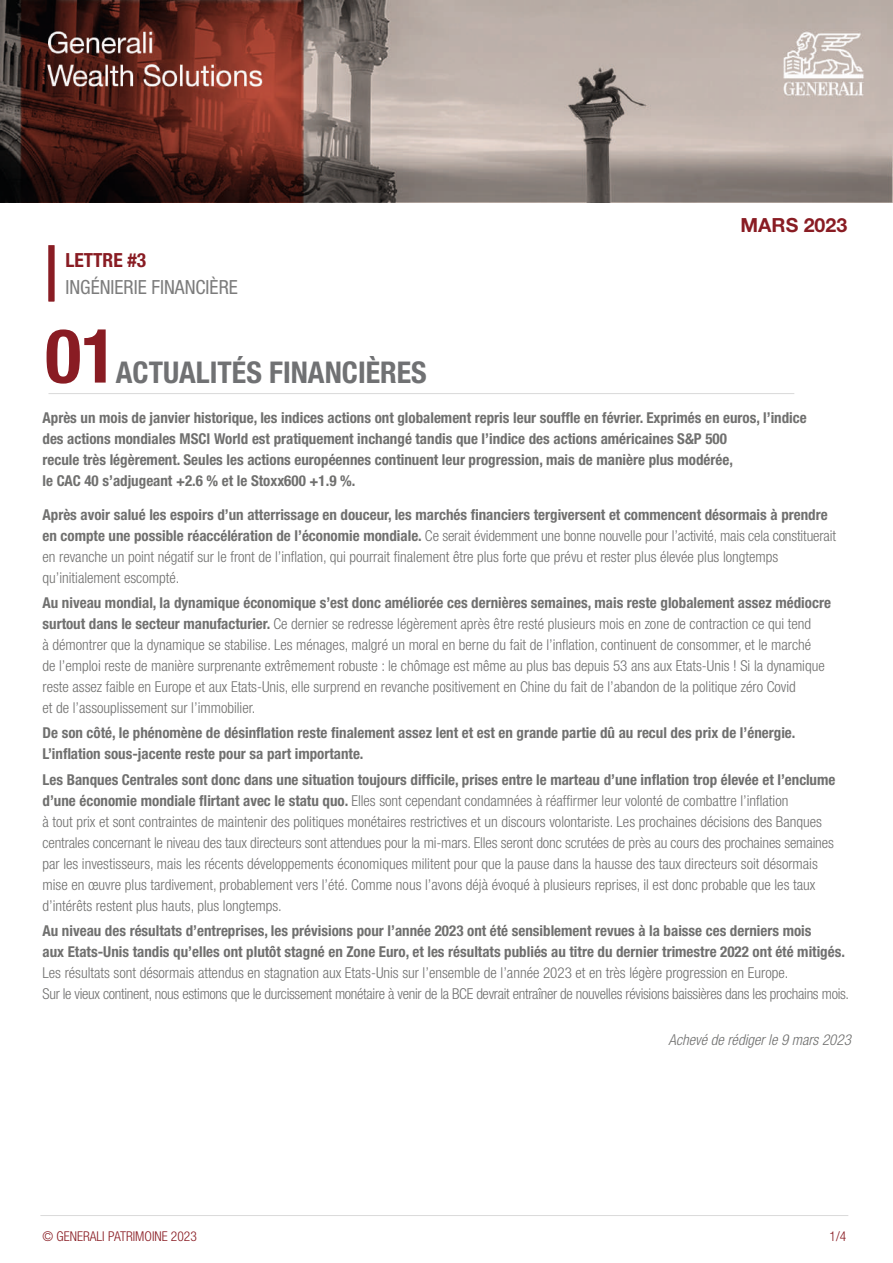
<style>
.page{position:relative;width:893px;height:1263px;background:#fff}
.page>*{position:absolute;margin:0;border:0;box-sizing:border-box;transform-origin:0 0}
.t1{font:700 condensed 75px "Helvetica Neue LT Std";color:#891c23}
.t2{font:700 condensed 30px "Helvetica Neue LT Std";color:#707173}
.t3{font:condensed 19.5px "Helvetica Neue LT Std";color:#7c7c7c}
.t4{font:700 19.5px "Helvetica Neue LT Std";color:#891c23}
.t5{font:700 condensed 19.5px "Helvetica Neue LT Std";color:#891c23}
.t6{font:300 condensed 15px/21px "Helvetica Neue LT Std";color:#70706f}
.t7{font:700 condensed 15px/21px "Helvetica Neue LT Std";color:#70706f}
.t8{font:300 condensed 15px/21px "Helvetica Neue LT Std";letter-spacing:-.02em;color:#70706f}
.t9{font:italic 300 condensed 15px "Helvetica Neue LT Std";color:#70706f}
.t10{font:300 condensed 13.5px "Helvetica Neue LT Std";color:#891c23}
.s1{font-weight:700}
</style>
<div class="page">
<hr style="left:40px;top:1215px;width:808px;height:1px;background:#dadada">
<img style="left:0;top:0;width:893px;height:203px">
<div style="left:47px;top:244px;width:9px;height:59px;background:#891c23;border:2px solid #fff"></div>
<hr style="left:48px;top:393px;width:746px;height:1px;background:#dadada">
<h3 class="t4" style="left:741px;top:213px;width:108px">MARS 2023</h3>
<h3 class="t5" style="left:65px;top:248px;width:82px">LETTRE #3</h3>
<h3 class="t3" style="left:65px;top:276px;width:174px">INGÉNIERIE FINANCIÈRE</h3>
<h1 class="t1" style="left:45px;top:310px;width:73px">01</h1>
<h2 class="t2" style="left:116px;top:354px;width:312px">ACTUALITÉS FINANCIÈRES</h2>
<p class="t7" style="left:43px;top:407px;width:766px">Après un mois de janvier historique, les indices actions ont globalement repris leur souffle en février. Exprimés en euros, l’indice des actions mondiales MSCI World est pratiquement inchangé tandis que l’indice des actions américaines S&amp;P 500<br>recule très légèrement. Seules les actions européennes continuent leur progression, mais de manière plus modérée,<br>le CAC 40 s’adjugeant +2.6 % et le Stoxx600 +1.9 %.</p>
<p class="t6" style="left:43px;top:504px;width:795px"><span class="s1">Après avoir salué les espoirs d’un atterrissage en douceur, les marchés financiers tergiversent et commencent désormais à prendre en compte une possible réaccélération de l’économie mondiale.</span> Ce serait évidemment une bonne nouvelle pour l’activité, mais cela constituerait en revanche un point négatif sur le front de l’inflation, qui pourrait finalement être plus forte que prévu et rester plus élevée plus longtemps qu’initialement escompté.</p>
<p class="t6" style="left:43px;top:592px;width:790px"><span class="s1">Au niveau mondial, la dynamique économique s’est donc améliorée ces dernières semaines, mais reste globalement assez médiocre surtout dans le secteur manufacturier.</span> Ce dernier se redresse légèrement après être resté plusieurs mois en zone de contraction ce qui tend<br>à démontrer que la dynamique se stabilise. Les ménages, malgré un moral en berne du fait de l’inflation, continuent de consommer, et le marché<br>de l’emploi reste de manière surprenante extrêmement robuste : le chômage est même au plus bas depuis 53 ans aux Etats-Unis ! Si la dynamique reste assez faible en Europe et aux Etats-Unis, elle surprend en revanche positivement en Chine du fait de l’abandon de la politique zéro Covid<br>et de l’assouplissement sur l’immobilier.</p>
<p class="t7" style="left:43px;top:722px;width:754px">De son côté, le phénomène de désinflation reste finalement assez lent et est en grande partie dû au recul des prix de l’énergie.<br>L’inflation sous-jacente reste pour sa part importante.</p>
<p class="t6" style="left:43px;top:769px;width:794px"><span class="s1">Les Banques Centrales sont donc dans une situation toujours difficile, prises entre le marteau d’une inflation trop élevée et l’enclume d’une économie mondiale flirtant avec le statu quo.</span> Elles sont cependant condamnées à réaffirmer leur volonté de combattre l’inflation<br>à tout prix et sont contraintes de maintenir des politiques monétaires restrictives et un discours volontariste. Les prochaines décisions des Banques centrales concernant le niveau des taux directeurs sont attendues pour la mi-mars. Elles seront donc scrutées de près au cours des prochaines semaines par les investisseurs, mais les récents développements économiques militent pour que la pause dans la hausse des taux directeurs soit désormais mise en œuvre plus tardivement, probablement vers l’été. Comme nous l’avons déjà évoqué à plusieurs reprises, il est donc probable que les taux d’intérêts restent plus hauts, plus longtemps.</p>
<p class="t7" style="left:43px;top:920px;width:804px">Au niveau des résultats d’entreprises, les prévisions pour l’année 2023 ont été sensiblement revues à la baisse ces derniers mois<br>aux Etats-Unis tandis qu’elles ont plutôt stagné en Zone Euro, et les résultats publiés au titre du dernier trimestre 2022 ont été mitigés.</p>
<p class="t8" style="left:43px;top:962px;width:808px">Les résultats sont désormais attendus en stagnation aux Etats-Unis sur l’ensemble de l’année 2023 et en très légère progression en Europe.<br>Sur le vieux continent, nous estimons que le durcissement monétaire à venir de la BCE devrait entraîner de nouvelles révisions baissières dans les prochains mois.</p>
<p class="t9" style="left:669px;top:1031px;width:184px">Achevé de rédiger le 9 mars 2023</p>
<p class="t10" style="left:43px;top:1228px;width:156px">© GENERALI PATRIMOINE 2023</p>
<p class="t10" style="left:829px;top:1228px;width:18px">1/4</p>
</div>
